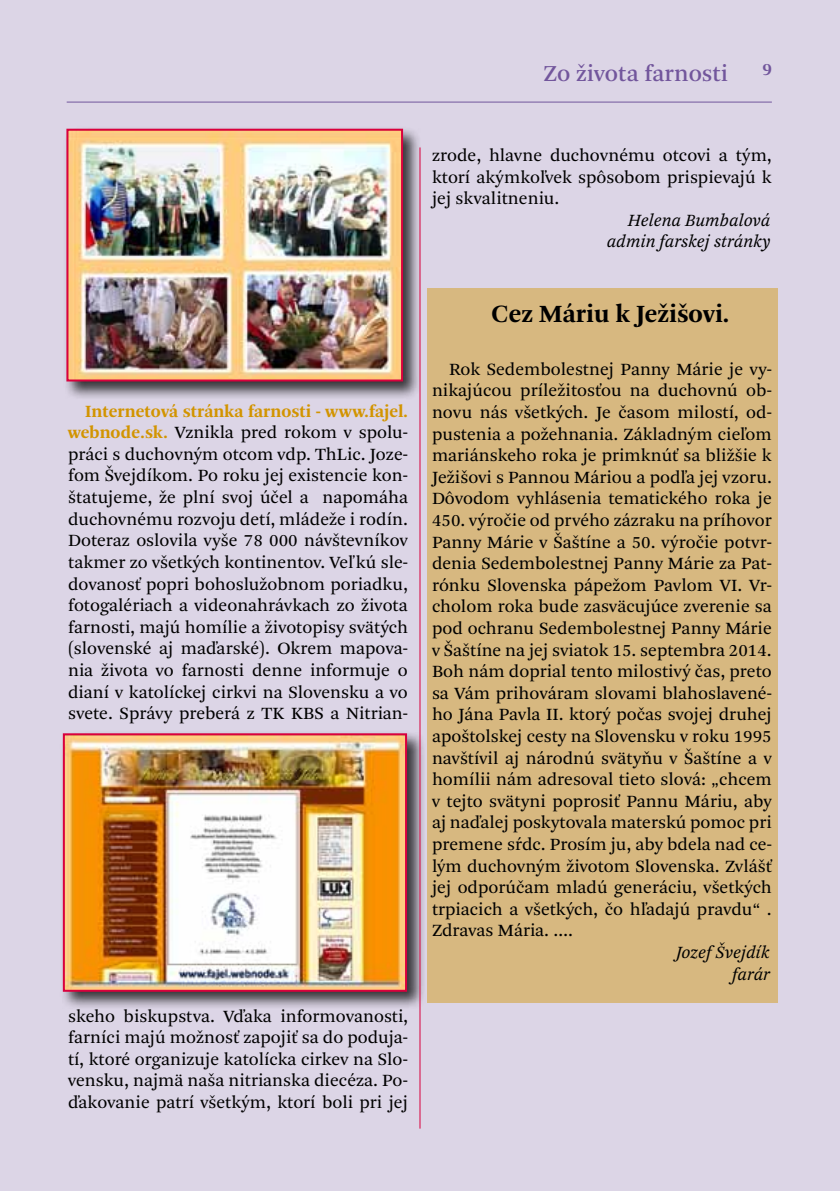
<style>
.page{position:relative;width:840px;height:1191px;background:#fff}
.page>*{position:absolute;margin:0;border:0;box-sizing:border-box;transform-origin:0 0}
.t1{font:700 26px "Arnhem Pro";color:#000}
.t2{font:24px "Arnhem Pro";color:#72569c}
.t3{font:18px/21.6px "Arnhem Pro Blond";color:#000;text-align:justify}
.t4{font:italic 18px/21.6px "Arnhem Pro Blond";color:#000;text-align:right}
.t5{font:700 18px "Arnhem Pro";color:#d29400}
.t6{font:700 18px "Arnhem Pro";color:#72569c}
.s1{font-family:"Arnhem Pro";font-weight:700;color:#d29400}
</style>
<div class="page">
<div style="left:0;top:0;width:839px;height:1191px;background:#dcd5e6"></div>
<div style="left:427px;top:288px;width:350px;height:714px;background:#d7b880"></div>
<div style="left:63px;top:126px;width:358px;height:274px;background:#000;opacity:.75"></div>
<img style="left:69px;top:132px;width:331px;height:246px">
<div style="left:66px;top:129px;width:337px;height:252px;border:2px solid #da003d"></div>
<div style="left:60px;top:730px;width:366px;height:280px;background:#000;opacity:.75"></div>
<img style="left:66px;top:736px;width:338px;height:252px">
<div style="left:63px;top:733px;width:344px;height:258px;border:2px solid #da003d"></div>
<hr style="left:419px;top:147px;width:1px;height:981px;background:#da003d">
<h2 class="t2" style="left:543px;top:58px;width:186px">Zo života farnosti</h2>
<p class="t6" style="left:762px;top:57px;width:11px">9</p>
<p class="t5" style="left:85px;top:399px;width:324px">Internetová stránka farnosti - www.fajel.</p>
<p class="t3" style="left:68px;top:422px;width:341px"><span class="s1">webnode.sk.</span> Vznikla pred rokom v spolu&shy;práci s duchovným otcom vdp. ThLic. Joze&shy;fom Švejdíkom. Po roku jej existencie kon&shy;štatujeme, že plní svoj účel a napomáha duchovnému rozvoju detí, mládeže i rodín.<br>Doteraz oslovila vyše 78 000 návštevníkov takmer zo všetkých kontinentov. Veľ kú sle&shy;dovanosť popri bohoslužobnom poriadku, fotogalériach a videonahrávkach zo života farnosti, majú homílie a životopisy svätých (slovenské aj maďarské). Okrem mapova&shy;nia života vo farnosti denne informuje o dianí v katolíckej cirkvi na Slovensku a vo svete. Správy preberá z TK KBS a Nitrian-</p>
<p class="t3" style="left:68px;top:1005px;width:341px">skeho biskupstva. Vďaka informovanosti, farníci majú možnosť zapojiť sa do poduja&shy;tí, ktoré organizuje katolícka cirkev na Slo&shy;vensku, najmä naša nitrianska diecéza. Po&shy;ďakovanie patrí všetkým, ktorí boli pri jej</p>
<p class="t3" style="left:432px;top:145px;width:341px">zrode, hlavne duchovnému otcovi a tým, ktorí akýmkoľvek spôsobom prispievajú k jej skvalitneniu.</p>
<p class="t4" style="left:606px;top:209px;width:165px">Helena Bumbalová admin farskej stránky</p>
<h1 class="t1" style="left:491px;top:297px;width:239px">Cez Máriu k Ježišovi.</h1>
<p class="t3" style="left:432px;top:358px;width:341px;text-indent:17px">Rok Sedembolestnej Panny Márie je vy&shy;nikajúcou príležitosťou na duchovnú ob&shy;novu nás všetkých. Je časom milostí, od&shy;pustenia a požehnania. Základným cieľom mariánskeho roka je primknúť sa bližšie k Ježišovi s Pannou Máriou a podľa jej vzoru.<br>Dôvodom vyhlásenia tematického roka je 450. výročie od prvého zázraku na príhovor Panny Márie v Šaštíne a 50. výročie potvr&shy;denia Sedembolestnej Panny Márie za Pat&shy;rónku Slovenska pápežom Pavlom VI. Vr&shy;cholom roka bude zasväcujúce zverenie sa pod ochranu Sedembolestnej Panny Márie v Šaštíne na jej sviatok 15. septembra 2014.<br>Boh nám doprial tento milostivý čas, preto sa Vám prihováram slovami blahoslavené&shy;ho Jána Pavla II. ktorý počas svojej druhej apoštolskej cesty na Slovensku v roku 1995 navštívil aj národnú svätyňu v Šaštíne a v homílii nám adresoval tieto slová: „chcem v tejto svätyni poprosiť Pannu Máriu, aby aj naďalej poskytovala materskú pomoc pri premene sŕdc. Prosím ju, aby bdela nad ce&shy;lým duchovným životom Slovenska. Zvlášť jej odporúčam mladú generáciu, všetkých trpiacich a všetkých, čo hľadajú pravdu“ .<br>Zdravas Mária. ….</p>
<p class="t4" style="left:675px;top:941px;width:95px">Jozef Švejdík farár</p>
</div>
